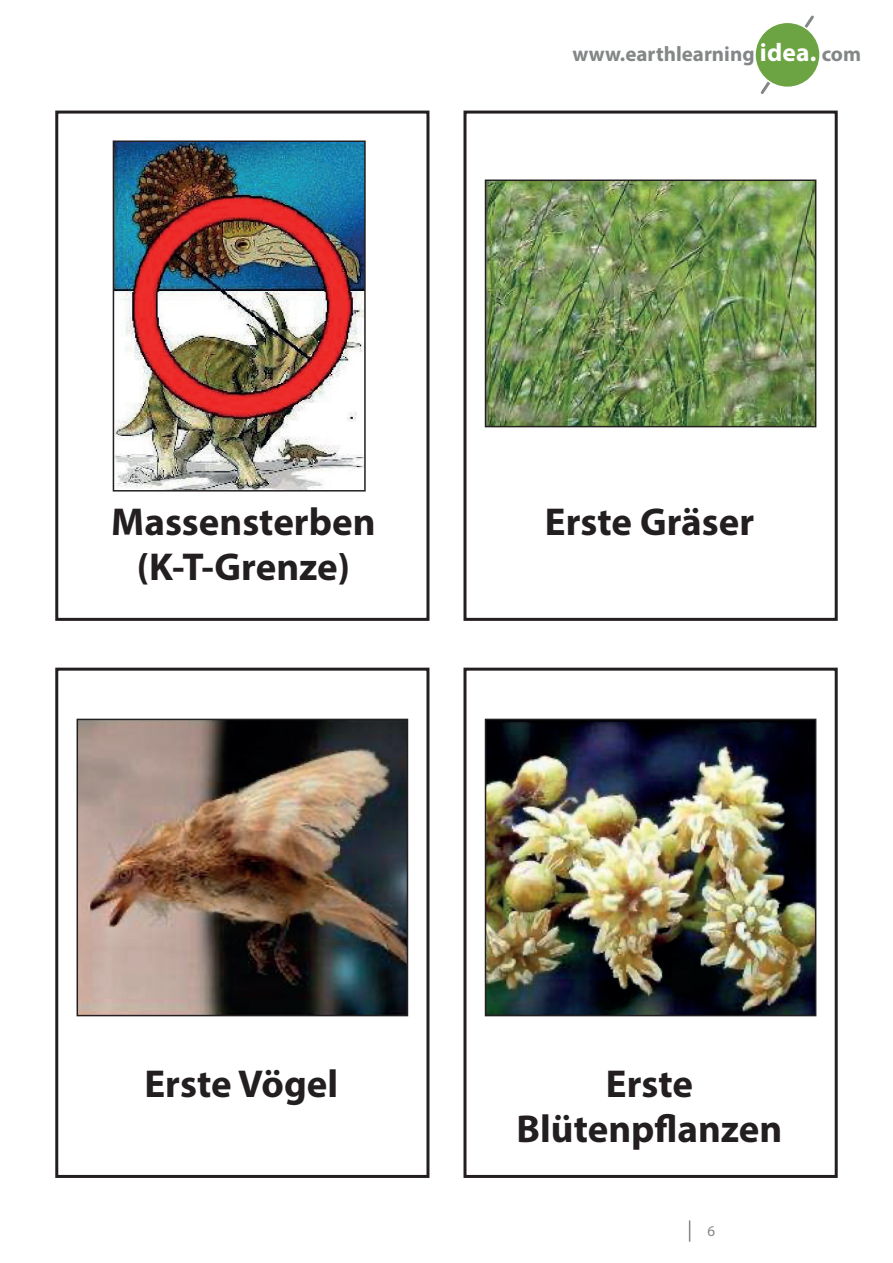
<style>
.page{position:relative;width:893px;height:1263px;background:#fff}
.page>*{position:absolute;margin:0;border:0;box-sizing:border-box;transform-origin:0 0}
.t1{font:700 39px "Myriad Pro";color:#231f20}
.t2{font:700 21px "Myriad Pro";color:#848788}
.t3{font:15px "Myriad Pro";color:#848788}
.s1{font-size:25.5px;color:#fff}
</style>
<div class="page">
<svg style="left:760px;top:15px;width:54px;height:79px"></svg>
<div style="left:755px;top:22px;width:65px;height:65px;background:#6da443;border-radius:50%"></div>
<div style="left:754px;top:22px;width:67px;height:66px;border:2px solid #fff;border-radius:50%"></div>
<svg style="left:689px;top:1220px;width:1px;height:22px"></svg>
<div style="left:55px;top:111px;width:374px;height:510px;border:3px solid #231f20"></div>
<div style="left:463px;top:111px;width:375px;height:510px;border:3px solid #231f20"></div>
<img style="left:488px;top:182px;width:325px;height:242px">
<div style="left:485px;top:179px;width:331px;height:248px;border:2px solid #231f20"></div>
<img style="left:116px;top:143px;width:247px;height:345px">
<div style="left:113px;top:140px;width:253px;height:351px;border:2px solid #231f20"></div>
<div style="left:55px;top:668px;width:374px;height:510px;border:3px solid #231f20"></div>
<div style="left:463px;top:668px;width:375px;height:510px;border:3px solid #231f20"></div>
<img style="left:488px;top:722px;width:325px;height:291px">
<div style="left:485px;top:719px;width:331px;height:297px;border:2px solid #231f20"></div>
<img style="left:80px;top:722px;width:325px;height:291px">
<div style="left:77px;top:719px;width:331px;height:297px;border:2px solid #231f20"></div>
<p class="t2" style="left:572px;top:41px;width:290px">www.earthlearning <span class="s1">idea.</span> com</p>
<p class="t1" style="left:111px;top:497px;width:266px">Massensterben</p>
<p class="t1" style="left:545px;top:497px;width:211px">Erste Gräser</p>
<p class="t1" style="left:137px;top:542px;width:215px">(K-T-Grenze)</p>
<p class="t1" style="left:144px;top:1058px;width:195px">Erste Vögel</p>
<p class="t1" style="left:606px;top:1058px;width:89px">Erste</p>
<p class="t1" style="left:517px;top:1103px;width:267px">Blütenpflanzen</p>
<p class="t3" style="left:707px;top:1222px;width:9px">6</p>
</div>
